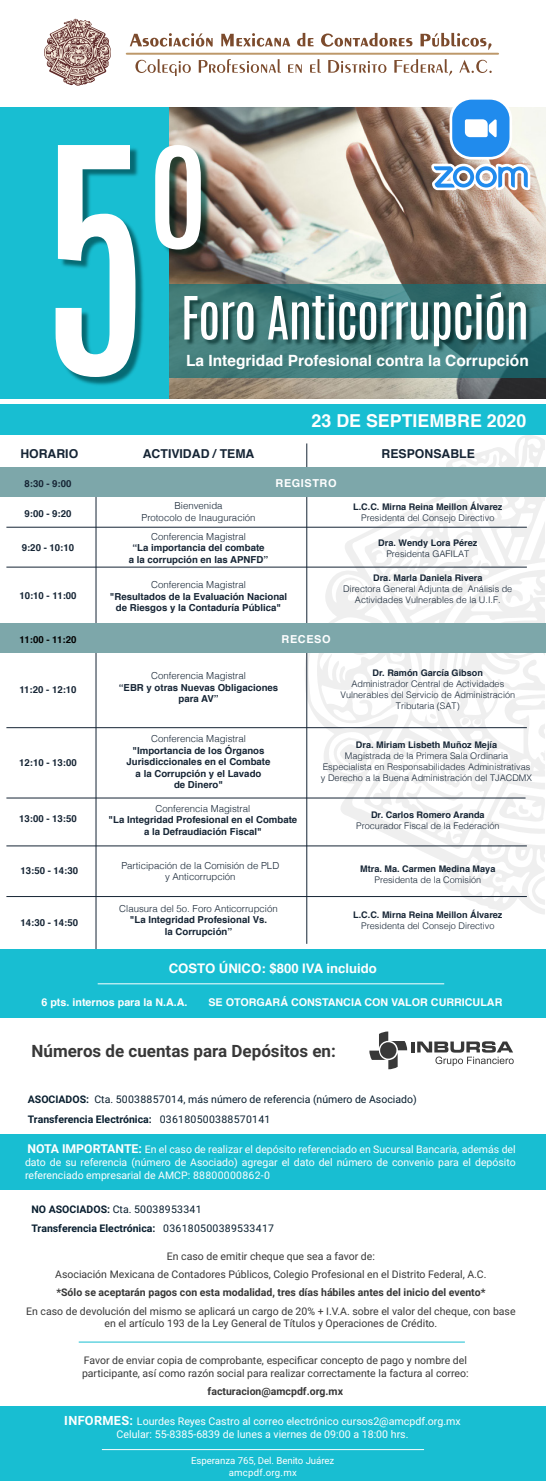
<style>
.page{position:relative;width:546px;height:1481px;background:#fff}
.page>*{position:absolute;margin:0;border:0;box-sizing:border-box;transform-origin:0 0}
.t1{font:50.57px "Antonio";letter-spacing:-.025em;color:#fff}
.t2{font:700 17.85px "Helvetica";color:#fff}
.t3{font:700 16.97px "Roboto";color:#383838}
.t4{font:700 15.49px "Helvetica";color:#fff}
.t5{font:700 13.12px "Helvetica";color:#fff}
.t6{font:700 12.25px "Helvetica";color:#162535}
.t7{font:700 10.94px "Helvetica";letter-spacing:.05em;color:#fff}
.t8{font:700 10.76px "Helvetica";color:#fff}
.t9{font:10.59px/12.7px "Roboto";color:#fff;text-align:center}
.t10{font:10.5px/12.6px "Roboto";color:#383838;text-align:center}
.t11{font:10.5px/12.6px "Roboto";color:#fff;text-align:justify}
.t12{font:10.5px/19.2px "Roboto";color:#081e2f}
.t13{font:700 10.5px "Roboto";color:#383838}
.t14{font:700 10.5px/19.2px "Roboto";color:#081e2f}
.t15{font:700 9.62px/11.5px "Helvetica";color:#162535;text-align:center}
.t16{font:300 9.62px/11.5px "Helvetica";color:#162535;text-align:center}
.t17{font:9.62px/12px "Roboto";letter-spacing:-.005em;color:#fff;text-align:center}
.t18{font:700 9.62px "Helvetica";letter-spacing:-.025em;color:#000}
.t19{font:300 9.1px/10.9px "Helvetica";color:#162535;text-align:center}
.t20{font:700 9.1px "Helvetica";color:#162535}
.s1{font-weight:700}
.s2{font-weight:700;font-size:12.25px}
.s3{font-weight:400}
.s4{font-weight:700;font-size:12.69px}
</style>
<div class="page">
<svg style="left:44px;top:19px;width:67px;height:67px"></svg>
<svg style="left:126px;top:33px;width:373px;height:43px"></svg>
<img style="left:169px;top:107px;width:377px;height:292px">
<div style="left:0;top:107px;width:169px;height:292px;background:#18bed2"></div>
<div style="left:0;top:404px;width:546px;height:31px;background:#18bed2"></div>
<svg style="left:211px;top:284px;width:335px;height:94px;background:#3c797b"></svg>
<img style="left:211px;top:292px;width:325px;height:72px">
<svg style="left:305px;top:435px;width:240px;height:479px"></svg>
<svg style="left:423px;top:569px;width:122px;height:209px"></svg>
<hr style="left:96px;top:470px;width:1px;height:479px;background:#162535">
<hr style="left:306px;top:443px;width:1px;height:182px;background:#162535">
<hr style="left:306px;top:649px;width:1px;height:294px;background:#162535">
<div style="left:0;top:624px;width:546px;height:29px;background:#7da7aa"></div>
<div style="left:0;top:949px;width:546px;height:69px;background:#18bed2"></div>
<hr style="left:6px;top:527px;width:521px;height:1px;background:#162535">
<hr style="left:6px;top:567px;width:521px;height:1px;background:#162535">
<hr style="left:6px;top:727px;width:521px;height:1px;background:#162535">
<hr style="left:6px;top:845px;width:521px;height:1px;background:#162535">
<hr style="left:6px;top:896px;width:521px;height:1px;background:#162535">
<hr style="left:6px;top:797px;width:519px;height:1px;background:#162535">
<div style="left:0;top:468px;width:546px;height:29px;background:#7da7aa"></div>
<img style="left:74px;top:146px;width:137px;height:241px">
<svg style="left:56px;top:145px;width:79px;height:232px"></svg>
<svg style="left:155px;top:145px;width:46px;height:104px"></svg>
<svg style="left:431px;top:99px;width:99px;height:91px"></svg>
<hr style="left:98px;top:983px;width:346px;height:1px;background:#fff">
<div style="left:1px;top:1406px;width:545px;height:74px;background:#18bed2"></div>
<hr style="left:102px;top:1449px;width:322px;height:1px;background:#fdffff">
<div style="left:0;top:1134px;width:546px;height:55px;background:#18bed2"></div>
<hr style="left:79px;top:1341px;width:386px;height:1px;background:#18bed2">
<svg style="left:369px;top:1031px;width:38px;height:38px"></svg>
<hr style="left:411px;top:1041px;width:4px;height:11px;background:#383838">
<svg style="left:417px;top:1041px;width:96px;height:25px"></svg>
<h1 class="t1" style="left:181px;top:281px;width:350px">Foro Anticorrupción</h1>
<h3 class="t4" style="left:186px;top:348px;width:344px">La Integridad Profesional contra la Corrupción</h3>
<h2 class="t2" style="left:311px;top:406px;width:216px">23 DE SEPTIEMBRE 2020</h2>
<p class="t6" style="left:20px;top:444px;width:59px">HORARIO</p>
<p class="t6" style="left:143px;top:444px;width:113px">ACTIVIDAD / TEMA</p>
<p class="t6" style="left:381px;top:444px;width:95px">RESPONSABLE</p>
<p class="t15" style="left:24px;top:477px;width:49px">8:30 - 9:00</p>
<p class="t7" style="left:275px;top:474px;width:62px">REGISTRO</p>
<p class="t15" style="left:24px;top:508px;width:49px">9:00 - 9:20</p>
<p class="t15" style="left:22px;top:542px;width:54px">9:20 - 10:10</p>
<p class="t15" style="left:19px;top:590px;width:59px">10:10 - 11:00</p>
<p class="t18" style="left:20px;top:632px;width:58px">11:00 - 11:20</p>
<p class="t15" style="left:19px;top:684px;width:59px">11:20 - 12:10</p>
<p class="t15" style="left:19px;top:756px;width:59px">12:10 - 13:00</p>
<p class="t15" style="left:19px;top:813px;width:59px">13:00 - 13:50</p>
<p class="t15" style="left:20px;top:864px;width:59px">13:50 - 14:30</p>
<p class="t15" style="left:20px;top:916px;width:59px">14:30 - 14:50</p>
<p class="t16" style="left:141px;top:499px;width:115px">Bienvenida<br>Protocolo de Inauguración</p>
<p class="t20" style="left:353px;top:499px;width:151px">L.C.C. Mirna Reina Meillon Álvarez</p>
<p class="t19" style="left:361px;top:512px;width:135px">Presidenta del Consejo Directivo</p>
<p class="t16" style="left:151px;top:530px;width:96px">Conferencia Magistral</p>
<p class="t15" style="left:129px;top:542px;width:141px">“La importancia del combate a la corrupción en las APNFD”</p>
<p class="t16" style="left:151px;top:578px;width:96px">Conferencia Magistral</p>
<p class="t15" style="left:110px;top:591px;width:179px">"Resultados de la Evaluación Nacional de Riesgos y la Contaduría Pública"</p>
<p class="t7" style="left:281px;top:630px;width:50px">RECESO</p>
<p class="t20" style="left:378px;top:535px;width:101px">Dra. Wendy Lora Pérez</p>
<p class="t19" style="left:386px;top:547px;width:84px">Presidenta GAFILAT</p>
<p class="t20" style="left:373px;top:570px;width:111px">Dra. Marla Daniela Rivera</p>
<p class="t19" style="left:343px;top:583px;width:170px">Directora General Adjunta de Análisis de<br>Actividades Vulnerables de la U.I.F.</p>
<p class="t16" style="left:151px;top:669px;width:96px">Conferencia Magistral</p>
<p class="t15" style="left:119px;top:682px;width:161px">“EBR y otras Nuevas Obligaciones para AV”</p>
<p class="t16" style="left:151px;top:732px;width:96px">Conferencia Magistral</p>
<p class="t15" style="left:126px;top:744px;width:145px">"Importancia de los Órganos<br>Jurisdiccionales en el Combate a la Corrupción y el Lavado<br>de Dinero"</p>
<p class="t16" style="left:155px;top:801px;width:96px">Conferencia Magistral</p>
<p class="t15" style="left:109px;top:814px;width:190px">"La Integridad Profesional en el Combate a la Defraudiación Fiscal"</p>
<p class="t20" style="left:372px;top:665px;width:112px">Dr. Ramón García Gibson</p>
<p class="t19" style="left:340px;top:678px;width:176px">Administrador Central de Actividades<br>Vulnerables del Servicio de Administración<br>Tributaria (SAT)</p>
<p class="t20" style="left:356px;top:737px;width:143px">Dra. Miriam Lisbeth Muñoz Mejía</p>
<p class="t19" style="left:321px;top:749px;width:212px">Magistrada de la Primera Sala Ordinaria<br>Especialista en Responsabilidades Administrativas y Derecho a la Buena Administración del TJACDMX</p>
<p class="t20" style="left:371px;top:807px;width:115px">Dr. Carlos Romero Aranda</p>
<p class="t19" style="left:356px;top:819px;width:145px">Procurador Fiscal de la Federación</p>
<p class="t16" style="left:121px;top:858px;width:159px">Participación de la Comisión de PLD y Anticorrupción</p>
<p class="t20" style="left:360px;top:861px;width:137px">Mtra. Ma. Carmen Medina Maya</p>
<p class="t19" style="left:374px;top:873px;width:108px">Presidenta de la Comisión</p>
<p class="t16" style="left:119px;top:902px;width:160px">Clausura del 5o. Foro Anticorrupción</p>
<p class="t15" style="left:130px;top:914px;width:139px">"La Integridad Profesional Vs. la Corrupción”</p>
<p class="t20" style="left:353px;top:907px;width:151px">L.C.C. Mirna Reina Meillon Álvarez</p>
<p class="t19" style="left:361px;top:919px;width:135px">Presidenta del Consejo Directivo</p>
<h3 class="t5" style="left:169px;top:957px;width:210px">COSTO ÚNICO: $800 IVA incluido</h3>
<p class="t8" style="left:41px;top:993px;width:147px">6 pts. internos para la N.A.A.</p>
<p class="t8" style="left:208px;top:993px;width:295px">SE OTORGARÁ CONSTANCIA CON VALOR CURRICULAR</p>
<h3 class="t3" style="left:31px;top:1038px;width:306px">Números de cuentas para Depósitos en:</h3>
<p class="t12" style="left:28px;top:1089px;width:390px"><span class="s1">ASOCIADOS:</span> Cta. 50038857014, más número de referencia (número de Asociado)<br><span class="s1">Transferencia Electrónica:</span> 036180500388570141</p>
<p class="t11" style="left:25px;top:1142px;width:492px"><span class="s2">NOTA IMPORTANTE:</span> En el caso de realizar el depósito referenciado en Sucursal Bancaria, además del dato de su referencia (número de Asociado) agregar el dato del número de convenio para el depósito referenciado empresarial de AMCP: 88800000862-0</p>
<p class="t14" style="left:31px;top:1198px;width:244px">NO ASOCIADOS: <span class="s3">Cta. 50038953341<br></span>Transferencia Electrónica: <span class="s3">036180500389533417</span></p>
<p class="t10" style="left:55px;top:1246px;width:433px;line-height:18.4px">En caso de emitir cheque que sea a favor de:<br>Asociación Mexicana de Contadores Públicos, Colegio Profesional en el Distrito Federal, A.C.</p>
<p class="t13" style="left:56px;top:1285px;width:430px">*Sólo se aceptarán pagos con esta modalidad, tres días hábiles antes del inicio del evento*</p>
<p class="t10" style="left:26px;top:1304px;width:491px">En caso de devolución del mismo se aplicará un cargo de 20% + I.V.A. sobre el valor del cheque, con base en el artículo 193 de la Ley General de Títulos y Operaciones de Crédito.</p>
<p class="t10" style="left:82px;top:1353px;width:388px;text-align:left">Favor de enviar copia de comprobante, especificar concepto de pago y nombre del participante, así como razón social para realizar correctamente la factura al correo:</p>
<p class="t13" style="left:208px;top:1383px;width:137px">facturacion@amcpdf.org.mx</p>
<p class="t9" style="left:64px;top:1414px;width:398px"><span class="s4">INFORMES:</span> Lourdes Reyes Castro al correo electrónico cursos2@amcpdf.org.mx<br>Celular: 55-8385-6839 de lunes a viernes de 09:00 a 18:00 hrs.</p>
<p class="t17" style="left:191px;top:1454px;width:145px">Esperanza 765, Del. Benito Juárez amcpdf.org.mx</p>
</div>
